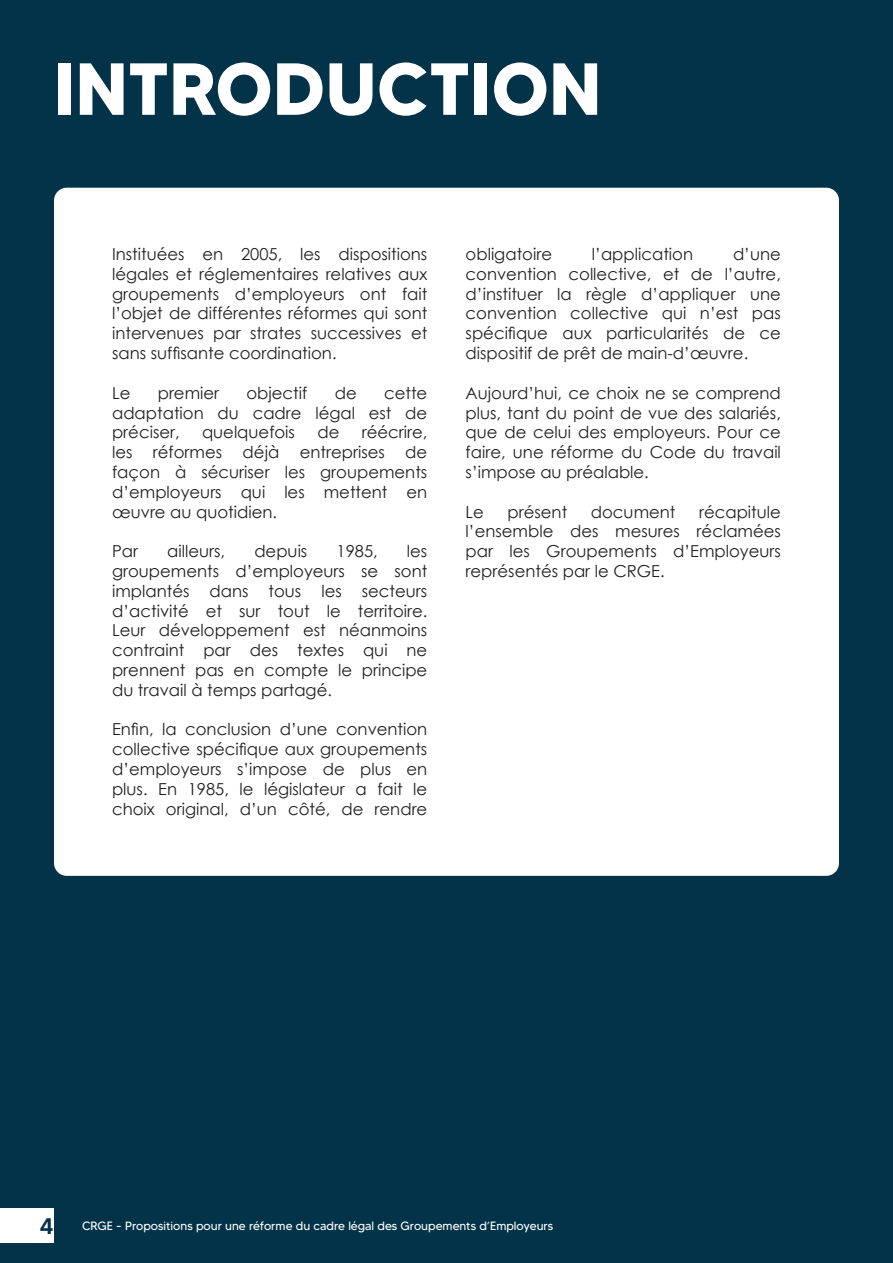
<style>
.page{position:relative;width:893px;height:1263px;background:#033349}
.page>*{position:absolute;margin:0;border:0;box-sizing:border-box;transform-origin:0 0}
.t1{font:700 73.5px "MADETOMMY";color:#fff}
.t2{font:500 22.5px "MADETOMMY";color:#033349}
.t3{font:16.5px/19.8px "Century Gothic";color:#231f20;text-align:justify}
.t4{font:12px "MADETOMMY";color:#fff}
</style>
<div class="page">
<div style="left:54px;top:188px;width:785px;height:688px;background:#fff;border-radius:13px"></div>
<div style="left:0;top:1209px;width:54px;height:34px;background:#fff"></div>
<hr style="left:892px;top:0;width:1px;height:188px;background:#359392">
<h1 class="t1" style="left:54px;top:43px;width:549px">INTRODUCTION</h1>
<p class="t3" style="left:112px;top:244px;width:317px">Instituées en 2005, les dispositions légales et réglementaires relatives aux groupements d’employeurs ont fait l’objet de différentes réformes qui sont intervenues par strates successives et sans suffisante coordination.</p>
<p class="t3" style="left:112px;top:383px;width:20px">Le</p>
<p class="t3" style="left:158px;top:383px;width:63px">premier</p>
<p class="t3" style="left:246px;top:383px;width:62px">objectif</p>
<p class="t3" style="left:335px;top:383px;width:24px">de</p>
<p class="t3" style="left:112px;top:383px;width:317px;text-indent:272px">cette adaptation du cadre légal est de préciser,</p>
<p class="t3" style="left:112px;top:422px;width:317px;text-indent:250px">réécrire, les réformes déjà entreprises de façon à sécuriser les groupements d’employeurs qui les mettent en œuvre au quotidien.</p>
<p class="t3" style="left:112px;top:541px;width:28px">Par</p>
<p class="t3" style="left:167px;top:541px;width:59px">ailleurs,</p>
<p class="t3" style="left:254px;top:541px;width:55px">depuis</p>
<p class="t3" style="left:337px;top:541px;width:43px">1985,</p>
<p class="t3" style="left:202px;top:422px;width:95px">quelquefois</p>
<p class="t3" style="left:317px;top:422px;width:24px">de</p>
<p class="t3" style="left:112px;top:541px;width:317px;text-indent:295px">les groupements d’employeurs se sont implantés dans tous les secteurs d’activité et sur tout le territoire.<br>Leur développement est néanmoins contraint par des textes qui ne prennent pas en compte le principe du travail à temps partagé.</p>
<p class="t3" style="left:112px;top:719px;width:317px">Enfin, la conclusion d’une convention collective spécifique aux groupements d’employeurs s’impose de plus en plus. En 1985, le législateur a fait le choix original, d’un côté, de rendre</p>
<p class="t3" style="left:466px;top:244px;width:88px">obligatoire</p>
<p class="t3" style="left:592px;top:244px;width:103px">l’application</p>
<p class="t3" style="left:466px;top:244px;width:317px;text-indent:267px">d’une convention collective, et de l’autre, d’instituer la règle d’appliquer une convention collective qui n’est pas spécifique aux particularités de ce dispositif de prêt de main-d’œuvre.</p>
<p class="t3" style="left:466px;top:383px;width:317px">Aujourd’hui, ce choix ne se comprend plus, tant du point de vue des salariés, que de celui des employeurs. Pour ce faire, une réforme du Code du travail s’impose au préalable.</p>
<p class="t3" style="left:466px;top:501px;width:20px">Le</p>
<p class="t3" style="left:508px;top:501px;width:61px">présent</p>
<p class="t3" style="left:591px;top:501px;width:86px">document</p>
<p class="t3" style="left:466px;top:501px;width:317px;text-indent:233px">récapitule l’ensemble des mesures réclamées par les Groupements d’Employeurs représentés par le CRGE.</p>
<h2 class="t2" style="left:40px;top:1212px;width:16px">4</h2>
<p class="t4" style="left:82px;top:1218px;width:473px">CRGE - Propositions pour une réforme du cadre légal des Groupements d’Employeurs</p>
</div>
